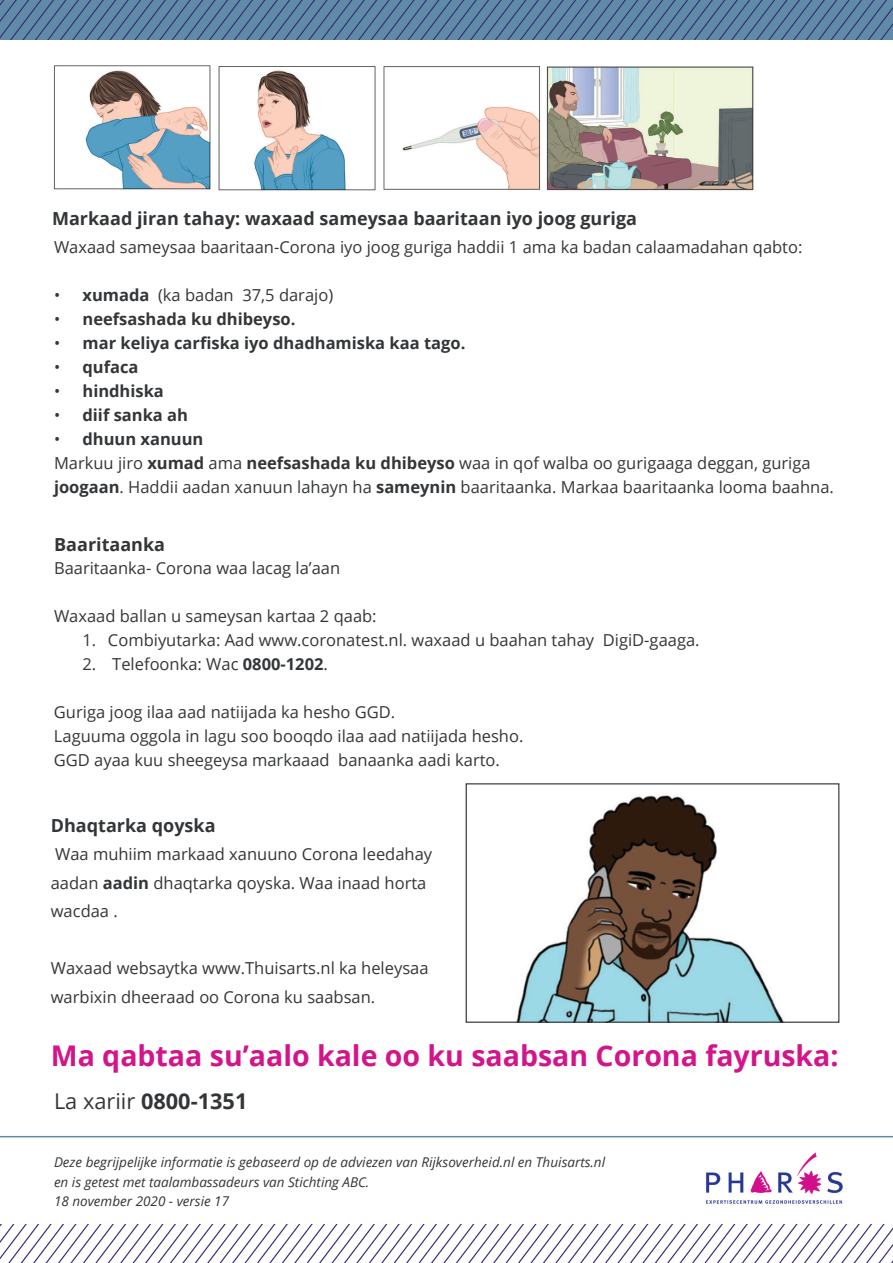
<style>
.page{position:relative;width:893px;height:1263px;background:#fff}
.page>*{position:absolute;margin:0;border:0;box-sizing:border-box;transform-origin:0 0}
.t1{font:700 28.5px "Open Sans";color:#d3148b}
.t2{font:700 21.75px "Open Sans";color:#333638}
.t3{font:700 18px "Open Sans";color:#333638}
.t4{font:16.5px/24px "Open Sans";color:#333638}
.t5{font:700 16.5px "Open Sans";color:#333638}
.t6{font:italic 13.5px/19.5px "Open Sans";color:#333638}
.s1{font-weight:700}
.s2{font-weight:400}
</style>
<div class="page">
<img style="left:706px;top:1152px;width:137px;height:52px">
<img style="left:53px;top:65px;width:701px;height:126px">
<img style="left:516px;top:795px;width:268px;height:226px">
<div style="left:466px;top:783px;width:373px;height:240px;border:1px solid #333638"></div>
<svg style="left:0;top:1225px;width:893px;height:38px"></svg>
<hr style="left:0;top:1136px;width:893px;height:1px;background:#608ba7">
<svg style="left:0;top:0;width:893px;height:40px;background:#5a7fa1"></svg>
<p class="t3" style="left:52px;top:206px;width:586px">Markaad jiran tahay: waxaad sameysaa baaritaan iyo joog guriga</p>
<p class="t4" style="left:54px;top:234px;width:750px">Waxaad sameysaa baaritaan-Corona iyo joog guriga haddii 1 ama ka badan calaamadahan qabto:</p>
<p class="t4" style="left:54px;top:282px;width:281px">• <span class="s1">xumada</span> (ka badan 37,5 darajo)</p>
<p class="t5" style="left:54px;top:307px;width:243px"><span class="s2">•</span> neefsashada ku dhibeyso.</p>
<p class="t5" style="left:54px;top:331px;width:413px"><span class="s2">•</span> mar keliya carfiska iyo dhadhamiska kaa tago.</p>
<p class="t5" style="left:54px;top:355px;width:86px"><span class="s2">•</span> qufaca</p>
<p class="t5" style="left:54px;top:379px;width:111px"><span class="s2">•</span> hindhiska</p>
<p class="t5" style="left:54px;top:403px;width:135px"><span class="s2">•</span> diif sanka ah</p>
<p class="t4" style="left:54px;top:426px;width:781px">• <span class="s1">dhuun xanuun<br></span>Markuu jiro <span class="s1">xumad</span> ama <span class="s1">neefsashada ku dhibeyso</span> waa in qof walba oo gurigaaga deggan, guriga <span class="s1">joogaan</span>. Haddii aadan xanuun lahayn ha <span class="s1">sameynin</span> baaritaanka. Markaa baaritaanka looma baahna.</p>
<p class="t3" style="left:54px;top:531px;width:112px">Baaritaanka</p>
<p class="t4" style="left:54px;top:556px;width:288px">Baaritaanka- Corona waa lacag la’aan</p>
<p class="t4" style="left:54px;top:604px;width:324px">Waxaad ballan u sameysan kartaa 2 qaab:</p>
<p class="t4" style="left:82px;top:628px;width:619px">1. Combiyutarka: Aad www.coronatest.nl. waxaad u baahan tahay DigiD-gaaga.</p>
<p class="t4" style="left:82px;top:652px;width:247px">2. Telefoonka: Wac <span class="s1">0800-1202</span>.</p>
<p class="t4" style="left:54px;top:700px;width:471px">Guriga joog ilaa aad natiijada ka hesho GGD.<br>Laguuma oggola in lagu soo booqdo ilaa aad natiijada hesho.<br>GGD ayaa kuu sheegeysa markaaad banaanka aadi karto.</p>
<p class="t3" style="left:51px;top:812px;width:166px">Dhaqtarka qoyska</p>
<p class="t4" style="left:51px;top:839px;width:383px;line-height:28.5px">Waa muhiim markaad xanuuno Corona leedahay aadan <span class="s1">aadin</span> dhaqtarka qoyska. Waa inaad horta wacdaa .</p>
<p class="t4" style="left:51px;top:953px;width:379px;line-height:28.5px">Waxaad websaytka www.Thuisarts.nl ka heleysaa warbixin dheeraad oo Corona ku saabsan.</p>
<h1 class="t1" style="left:51px;top:1035px;width:789px">Ma qabtaa su’aalo kale oo ku saabsan Corona fayruska:</h1>
<h2 class="t2" style="left:54px;top:1086px;width:195px"><span class="s2">La xariir</span> 0800-1351</h2>
<p class="t6" style="left:54px;top:1152px;width:553px">Deze begrijpelijke informatie is gebaseerd op de adviezen van Rijksoverheid.nl en Thuisarts.nl en is getest met taalambassadeurs van Stichting ABC.<br>18 november 2020 - versie 17</p>
</div>
